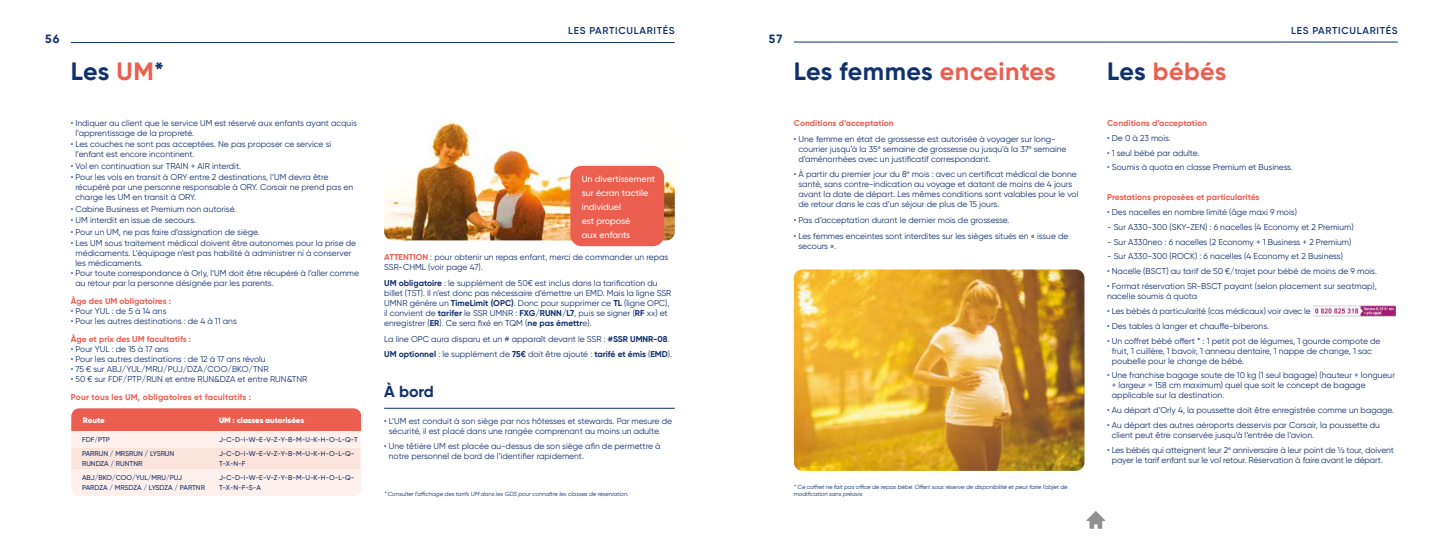
<style>
.page{position:relative;width:1446px;height:539px;background:#fff}
.page>*{position:absolute;margin:0;border:0;box-sizing:border-box;transform-origin:0 0}
.t1{font:700 25px "Gilroy";letter-spacing:.015em;color:#11306e}
.t2{font:700 25px "Gilroy";letter-spacing:.015em;color:#eb5e50}
.t3{font:700 16px "Gilroy";color:#11306e}
.t4{font:700 12px "Gilroy";color:#11306e}
.t5{font:600 10px "Gilroy";letter-spacing:.07em;color:#11306e}
.t6{font:500 9px/14px "Gilroy";color:#fff}
.t7{font:8.5px/10px "Gilroy";color:#11306e}
.t8{font:700 8.5px "Gilroy";color:#eb5e50}
.t9{font:700 8.5px "Gilroy";letter-spacing:.02em;color:#eb5e50}
.t10{font:900 8px "Gilroy";letter-spacing:-.005em;color:#fff}
.t11{font:500 7px/10px "Gilroy";color:#11306e}
.t12{font:italic 6px "Gilroy";letter-spacing:-.01em;color:#11306e}
.s1{color:#eb5e50}
.s2{color:#11306e}
.s3{font-weight:700;color:#eb5e50}
.s4{font-weight:700}
</style>
<div class="page">
<hr style="left:71px;top:42px;width:604px;height:1px;background:#11306e">
<hr style="left:794px;top:42px;width:603px;height:1px;background:#11306e">
<svg style="left:1086px;top:511px;width:19px;height:17px"></svg>
<img style="left:384px;top:120px;width:291px;height:120px">
<svg style="left:71px;top:408px;width:290px;height:88px;background:#f8c8c0"></svg>
<hr style="left:384px;top:408px;width:291px;height:1px;background:#11306e">
<img style="left:794px;top:269px;width:290px;height:202px">
<img style="left:1313px;top:305px;width:83px;height:12px">
<div style="left:570px;top:166px;width:94px;height:80px;background:#eb5e50;border-radius:11px"></div>
<p class="t5" style="left:568px;top:24px;width:108px">LES PARTICULARITÉS</p>
<p class="t5" style="left:1291px;top:24px;width:108px">LES PARTICULARITÉS</p>
<h3 class="t4" style="left:45px;top:31px;width:16px">56</h3>
<h3 class="t4" style="left:769px;top:31px;width:15px">57</h3>
<h1 class="t1" style="left:71px;top:55px;width:95px">Les <span class="s1">UM</span>*</h1>
<p class="t7" style="left:76px;top:118px;width:283px;text-indent:-5px">• Indiquer au client que le service UM est réservé aux enfants ayant acquis l’apprentissage de la propreté.</p>
<p class="t7" style="left:76px;top:139px;width:257px;text-indent:-5px">• Les couches ne sont pas acceptées. Ne pas proposer ce service si l’enfant est encore incontinent.</p>
<p class="t7" style="left:71px;top:161px;width:172px">• Vol en continuation sur TRAIN + AIR interdit.</p>
<p class="t7" style="left:76px;top:172px;width:279px;text-indent:-5px">• Pour les vols en transit à ORY entre 2 destinations, l’UM devra être récupéré par une personne responsable à ORY. Corsair ne prend pas en charge les UM en transit à ORY.</p>
<p class="t7" style="left:71px;top:203px;width:167px">• Cabine Business et Premium non autorisé.</p>
<p class="t7" style="left:71px;top:215px;width:127px">• UM interdit en issue de secours.</p>
<p class="t7" style="left:71px;top:226px;width:190px">• Pour un UM, ne pas faire d’assignation de siège.</p>
<p class="t7" style="left:76px;top:238px;width:282px;text-indent:-5px">• Les UM sous traitement médical doivent être autonomes pour la prise de médicaments. L’équipage n’est pas habilité à administrer ni à conserver les médicaments.</p>
<p class="t7" style="left:76px;top:268px;width:285px;text-indent:-5px">• Pour toute correspondance à Orly, l’UM doit être récupéré à l’aller comme au retour par la personne désignée par les parents.</p>
<p class="t8" style="left:71px;top:295px;width:102px">Âge des UM obligatoires :</p>
<p class="t7" style="left:71px;top:306px;width:97px">• Pour YUL : de 5 à 14 ans</p>
<p class="t7" style="left:71px;top:316px;width:167px">• Pour les autres destinations : de 4 à 11 ans</p>
<p class="t8" style="left:71px;top:333px;width:122px">Âge et prix des UM facultatifs :</p>
<p class="t7" style="left:71px;top:344px;width:99px">• Pour YUL : de 15 à 17 ans</p>
<p class="t7" style="left:71px;top:354px;width:196px">• Pour les autres destinations : de 12 à 17 ans révolu</p>
<p class="t7" style="left:71px;top:364px;width:199px">• 75 € sur ABJ/YUL/MRU/PUJ/DZA/COO/BKO/TNR</p>
<p class="t7" style="left:71px;top:374px;width:238px">• 50 € sur FDF/PTP/RUN et entre RUN&amp;DZA et entre RUN&amp;TNR</p>
<p class="t9" style="left:71px;top:391px;width:182px">Pour tous les UM, obligatoires et facultatifs :</p>
<p class="t10" style="left:83px;top:415px;width:23px">Route</p>
<p class="t10" style="left:219px;top:415px;width:87px">UM : classes autorisées</p>
<p class="t11" style="left:82px;top:434px;width:29px">FDF/PTP</p>
<p class="t11" style="left:219px;top:434px;width:140px">J-C-D-I-W-E-V-Z-Y-B-M-U-K-H-O-L-Q-T</p>
<p class="t11" style="left:82px;top:449px;width:94px">PARRUN / MRSRUN / LYSRUN<br>RUNDZA / RUNTNR</p>
<p class="t11" style="left:219px;top:449px;width:137px">J-C-D-I-W-E-V-Z-Y-B-M-U-K-H-O-L-Q-<br>T-X-N-F</p>
<p class="t11" style="left:82px;top:473px;width:124px">ABJ/BKO/COO/YUL/MRU/PUJ<br>PARDZA / MRSDZA / LYSDZA / PARTNR</p>
<p class="t11" style="left:219px;top:473px;width:137px">J-C-D-I-W-E-V-Z-Y-B-M-U-K-H-O-L-Q-<br>T-X-N-F-S-A</p>
<h1 class="t1" style="left:794px;top:55px;width:263px">Les femmes <span class="s1">enceintes</span></h1>
<h1 class="t2" style="left:1107px;top:55px;width:121px"><span class="s2">Les</span> bébés</h1>
<p class="t8" style="left:794px;top:118px;width:101px">Conditions d’acceptation</p>
<p class="t7" style="left:798px;top:133px;width:269px;text-indent:-5px">• Une femme en état de grossesse est autorisée à voyager sur long&shy;courrier jusqu’à la 35<sup>e</sup> semaine de grossesse ou jusqu’à la 37<sup>e</sup> semaine d’aménorrhées avec un justificatif correspondant.</p>
<p class="t7" style="left:798px;top:169px;width:281px;text-indent:-5px">• À partir du premier jour du 8<sup>e</sup> mois : avec un certificat médical de bonne santé, sans contre-indication au voyage et datant de moins de 4 jours avant la date de départ. Les mêmes conditions sont valables pour le vol de retour dans le cas d’un séjour de plus de 15 jours.</p>
<p class="t7" style="left:794px;top:215px;width:217px">• Pas d’acceptation durant le dernier mois de grossesse.</p>
<p class="t7" style="left:798px;top:230px;width:271px;text-indent:-5px">• Les femmes enceintes sont interdites sur les sièges situés en « issue de secours ».</p>
<p class="t8" style="left:1107px;top:118px;width:101px">Conditions d’acceptation</p>
<p class="t7" style="left:1107px;top:133px;width:65px">• De 0 à 23 mois.</p>
<p class="t7" style="left:1107px;top:147px;width:94px">• 1 seul bébé par adulte.</p>
<p class="t7" style="left:1107px;top:162px;width:187px">• Soumis à quota en classe Premium et Business.</p>
<p class="t8" style="left:1107px;top:192px;width:154px">Prestations proposées et particularités</p>
<p class="t7" style="left:1107px;top:207px;width:191px">• Des nacelles en nombre limité (âge maxi 9 mois)</p>
<p class="t7" style="left:1107px;top:221px;width:248px">- Sur A330-300 (SKY-ZEN) : 6 nacelles (4 Economy et 2 Premium)</p>
<p class="t7" style="left:1107px;top:236px;width:246px">- Sur A330neo : 6 nacelles (2 Economy + 1 Business + 2 Premium)</p>
<p class="t7" style="left:1107px;top:251px;width:237px">- Sur A330-300 (ROCK) : 6 nacelles (4 Economy et 2 Business)</p>
<p class="t7" style="left:1107px;top:266px;width:271px">• Nacelle (BSCT) au tarif de 50 €/trajet pour bébé de moins de 9 mois.</p>
<p class="t7" style="left:1107px;top:281px;width:271px">• Format réservation SR-BSCT payant (selon placement sur seatmap), nacelle soumis à quota</p>
<p class="t7" style="left:1107px;top:306px;width:205px">• Les bébés à particularité (cas médicaux) voir avec le</p>
<p class="t7" style="left:1107px;top:320px;width:163px">• Des tables à langer et chauffe-biberons.</p>
<p class="t7" style="left:1112px;top:335px;width:270px;text-indent:-5px">• Un coffret bébé offert * : 1 petit pot de légumes, 1 gourde compote de fruit, 1 cuillère, 1 bavoir, 1 anneau dentaire, 1 nappe de change, 1 sac poubelle pour le change de bébé.</p>
<p class="t7" style="left:1112px;top:370px;width:285px;text-indent:-5px">• Une franchise bagage soute de 10 kg (1 seul bagage) (hauteur + longueur + largeur = 158 cm maximum) quel que soit le concept de bagage applicable sur la destination.</p>
<p class="t7" style="left:1107px;top:405px;width:288px">• Au départ d’Orly 4, la poussette doit être enregistrée comme un bagage.</p>
<p class="t7" style="left:1112px;top:420px;width:270px;text-indent:-5px">• Au départ des autres aéroports desservis par Corsair, la poussette du client peut être conservée jusqu’à l’entrée de l’avion.</p>
<p class="t7" style="left:1111px;top:445px;width:284px;text-indent:-5px">• Les bébés qui atteignent leur 2<sup>e</sup> anniversaire à leur point de ½ tour, doivent payer le tarif enfant sur le vol retour. Réservation à faire avant le départ.</p>
<p class="t6" style="left:582px;top:171px;width:75px">Un divertissement sur écran tactile individuel<br>est proposé<br>aux enfants</p>
<p class="t7" style="left:384px;top:252px;width:286px"><span class="s3">ATTENTION</span> : pour obtenir un repas enfant, merci de commander un repas<br>SSR-CHML (voir page 47).</p>
<p class="t7" style="left:384px;top:278px;width:289px"><span class="s4">UM obligatoire</span> : le supplément de 50€ est inclus dans la tarification du billet (TST). Il n’est donc pas nécessaire d’émettre un EMD. Mais la ligne SSR UMNR génère un <span class="s4">TimeLimit (OPC)</span>. Donc pour supprimer ce <span class="s4">TL</span> (ligne OPC), il convient de <span class="s4">tarifer</span> le SSR UMNR : <span class="s4">FXG/RUNN/L7</span>, puis se signer (<span class="s4">RF</span> xx) et enregistrer (<span class="s4">ER</span>). Ce sera fixé en TQM (<span class="s4">ne pas émettr</span>e).</p>
<p class="t7" style="left:384px;top:330px;width:289px;line-height:15.7px">La line OPC aura disparu et un # apparaît devant le SSR : <span class="s4">#SSR UMNR-08</span>.<br><span class="s4">UM optionnel</span> : le supplément de <span class="s4">75€</span> doit être ajouté : <span class="s4">tarifé et émis</span> (<span class="s4">EMD</span>).</p>
<h2 class="t3" style="left:384px;top:381px;width:51px">À bord</h2>
<p class="t7" style="left:389px;top:415px;width:285px;text-indent:-5px">• L’UM est conduit à son siège par nos hôtesses et stewards. Par mesure de sécurité, il est placé dans une rangée comprenant au moins un adulte.</p>
<p class="t7" style="left:389px;top:441px;width:273px;text-indent:-5px">• Une têtière UM est placée au-dessus de son siège afin de permettre à notre personnel de bord de l’identifier rapidement.</p>
<p class="t12" style="left:794px;top:483px;width:275px">* Ce coffret ne fait pas office de repas bébé. Offert sous réserve de disponibilité et peut faire l’objet de</p>
<p class="t12" style="left:384px;top:490px;width:246px">* Consulter l’affichage des tarifs UM dans les GDS pour connaître les classes de réservation.</p>
<p class="t12" style="left:794px;top:490px;width:70px">modification sans préavis</p>
</div>
